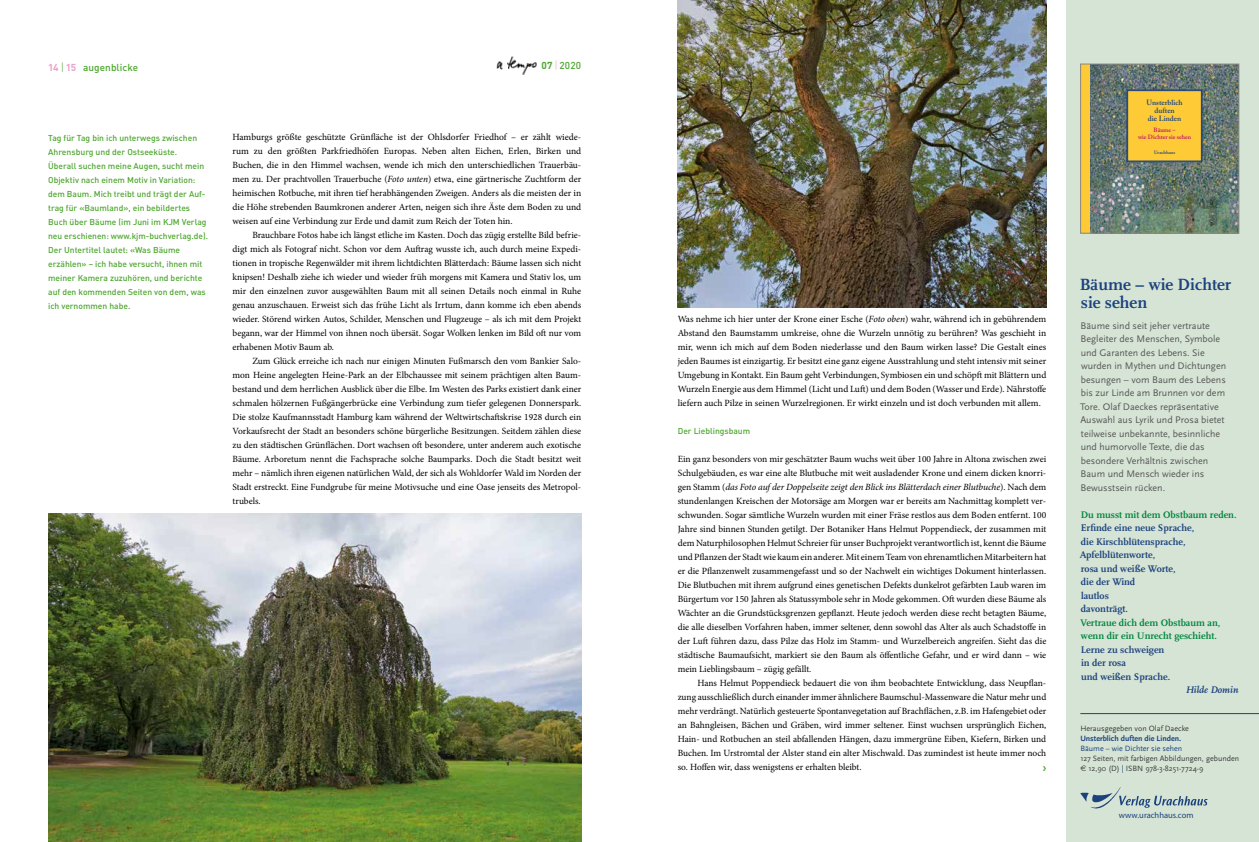
<style>
.page{position:relative;width:1259px;height:842px;background:#fff}
.page>*{position:absolute;margin:0;border:0;box-sizing:border-box;transform-origin:0 0}
.t1{font:700 17px/18.5px "Scala";color:#1c427d}
.t2{font:10px/13.5px "Scala Sans OT";color:#575756}
.t3{font:700 10px/13.5px "Scala";color:#1c427d}
.t4{font:700 10px/13.5px "Scala";color:#00853e}
.t5{font:500 10px "DIN";letter-spacing:.01em;color:#4ea630}
.t6{font:italic 700 10px "Scala OT";color:#1c427d}
.t7{font:9.5px/14px "Minion Pro";color:#000;text-align:justify}
.t8{font:500 8.5px/14px "DIN";color:#4ea630}
.t9{font:8.5px "Myriad Pro";color:#1c427d}
.t10{font:8px/10px "Scala Sans OT";color:#3c3c3b}
.t11{font:700 8px "Scala Sans OT";color:#1c427d}
.t12{font:8px "Scala Sans OT";color:#1c427d}
.t13{font:600 7.5px/8.2px "Adobe Caslon";color:#1c427d;text-align:center}
.t14{font:600 6.1px/6.8px "Adobe Caslon";color:#c2106f;text-align:center}
.t15{font:600 4.8px "Adobe Caslon";color:#1c427d}
.s1{font-weight:700;color:#e9a3c8}
.s2{font-weight:300;font-size:11px}
.s3{font-weight:700}
.s4{font-weight:300;font-size:11px;color:#e9a3c8}
.s5{font-style:italic}
.s6{font-family:"Euro Sans"}
.s7{color:#1c427d}
</style>
<div class="page">
<img style="left:496px;top:56px;width:41px;height:19px">
<img style="left:48px;top:514px;width:533px;height:328px">
<img style="left:677px;top:0;width:369px;height:308px">
<div style="left:1066px;top:0;width:193px;height:842px;background:#d6e4d5"></div>
<img style="left:1090px;top:66px;width:147px;height:165px">
<div style="left:1080px;top:64px;width:10px;height:169px;background:#feca36"></div>
<svg style="left:1126px;top:89px;width:76px;height:73px;background:#ebbe3b"></svg>
<div style="left:1080px;top:64px;width:159px;height:169px;border:1px solid #878787"></div>
<hr style="left:1080px;top:713px;width:179px;height:1px;background:#1c427d">
<img style="left:1080px;top:787px;width:128px;height:22px">
<p class="t5" style="left:48px;top:61px;width:91px"><span class="s1">14</span> <span class="s2">|</span> <span class="s1">15</span> augenblicke</p>
<p class="t5" style="left:541px;top:59px;width:41px"><span class="s3">07</span> <span class="s4">|</span> 2020</p>
<p class="t8" style="left:48px;top:131px;width:161px">Tag für Tag bin ich unterwegs zwischen Ahrensburg und der Ostseeküste.<br>Überall suchen meine Augen, sucht mein Objektiv nach einem Motiv in Variation: dem Baum. Mich treibt und trägt der Auf&shy;trag für «Baumland», ein bebildertes Buch über Bäume (im Juni im KJM Verlag neu erschienen: www.kjm-buchverlag.de).<br>Der Untertitel lautet: «Was Bäume erzählen» – ich habe versucht, ihnen mit meiner Kamera zuzuhören, und berichte auf den kommenden Seiten von dem, was ich vernommen habe.</p>
<p class="t7" style="left:232px;top:130px;width:350px">Hamburgs größte geschützte Grünfläche ist der Ohlsdorfer Friedhof – er zählt wiede&shy;rum zu den größten Parkfriedhöfen Europas. Neben alten Eichen, Erlen, Birken und Buchen, die in den Himmel wachsen, wende ich mich den unterschiedlichen Trauerbäu&shy;men zu. Der prachtvollen Trauerbuche (<span class="s5">Foto unten</span>) etwa, eine gärtnerische Zuchtform der heimischen Rotbuche, mit ihren tief herabhängenden Zweigen. Anders als die meisten der in die Höhe strebenden Baumkronen anderer Arten, neigen sich ihre Äste dem Boden zu und weisen auf eine Verbindung zur Erde und damit zum Reich der Toten hin.</p>
<p class="t7" style="left:232px;top:228px;width:350px;text-indent:20px">Brauchbare Fotos habe ich längst etliche im Kasten. Doch das zügig erstellte Bild befrie&shy;digt mich als Fotograf nicht. Schon vor dem Auftrag wusste ich, auch durch meine Expedi&shy;tionen in tropische Regenwälder mit ihrem lichtdichten Blätterdach: Bäume lassen sich nicht knipsen! Deshalb ziehe ich wieder und wieder früh morgens mit Kamera und Stativ los, um mir den einzelnen zuvor ausgewählten Baum mit all seinen Details noch einmal in Ruhe genau anzuschauen. Erweist sich das frühe Licht als Irrtum, dann komme ich eben abends wieder. Störend wirken Autos, Schilder, Menschen und Flugzeuge – als ich mit dem Projekt begann, war der Himmel von ihnen noch übersät. Sogar Wolken lenken im Bild oft nur vom erhabenen Motiv Baum ab.</p>
<p class="t7" style="left:232px;top:354px;width:350px;text-indent:20px">Zum Glück erreiche ich nach nur einigen Minuten Fußmarsch den vom Bankier Salo&shy;mon Heine angelegten Heine-Park an der Elbchaussee mit seinem prächtigen alten Baum&shy;bestand und dem herrlichen Ausblick über die Elbe. Im Westen des Parks existiert dank einer schmalen hölzernen Fußgängerbrücke eine Verbindung zum tiefer gelegenen Donnerspark.<br>Die stolze Kaufmannsstadt Hamburg kam während der Weltwirtschaftskrise 1928 durch ein Vorkaufsrecht der Stadt an besonders schöne bürgerliche Besitzungen. Seitdem zählen diese zu den städtischen Grünflächen. Dort wachsen oft besondere, unter anderem auch exotische Bäume. Arboretum nennt die Fachsprache solche Baumparks. Doch die Stadt besitzt weit mehr – nämlich ihren eigenen natürlichen Wald, der sich als Wohldorfer Wald im Norden der Stadt erstreckt. Eine Fundgrube für meine Motivsuche und eine Oase jenseits des Metropol&shy;trubels.</p>
<p class="t13" style="left:1146px;top:98px;width:38px">Unsterblich duften<br>die Linden</p>
<p class="t15" style="left:1154px;top:150px;width:23px">Urachhaus</p>
<p class="t14" style="left:1138px;top:126px;width:54px">Bäume –<br>wie Dichter sie sehen</p>
<p class="t7" style="left:677px;top:312px;width:370px">Was nehme ich hier unter der Krone einer Esche (<span class="s5">Foto oben</span>) wahr, während ich in gebührendem Abstand den Baumstamm umkreise, ohne die Wurzeln unnötig zu berühren? Was geschieht in mir, wenn ich mich auf dem Boden niederlasse und den Baum wirken lasse? Die Gestalt eines jeden Baumes ist einzigartig. Er besitzt eine ganz eigene Ausstrahlung und steht intensiv mit seiner Umgebung in Kontakt. Ein Baum geht Verbindungen, Symbiosen ein und schöpft mit Blättern und Wurzeln Energie aus dem Himmel (Licht und Luft) und dem Boden (Wasser und Erde). Nährstoffe liefern auch Pilze in seinen Wurzelregionen. Er wirkt einzeln und ist doch verbunden mit allem.</p>
<p class="t8" style="left:677px;top:424px;width:74px">Der Lieblingsbaum</p>
<p class="t7" style="left:677px;top:452px;width:370px">Ein ganz besonders von mir geschätzter Baum wuchs weit über 100 Jahre in Altona zwischen zwei Schulgebäuden, es war eine alte Blutbuche mit weit ausladender Krone und einem dicken knorri&shy;gen Stamm (<span class="s5">das Foto auf der Doppelseite zeigt den Blick ins Blätterdach einer Blutbuche</span>). Nach dem stundenlangen Kreischen der Motorsäge am Morgen war er bereits am Nachmittag komplett ver&shy;schwunden. Sogar sämtliche Wurzeln wurden mit einer Fräse restlos aus dem Boden entfernt. 100<br>Jahre sind binnen Stunden getilgt. Der Botaniker Hans Helmut Poppendieck, der zusammen mit dem Naturphilosophen Helmut Schreier für unser Buchprojekt verantwortlich ist, kennt die Bäume und Pflanzen der Stadt wie kaum ein anderer. Mit einem Team von ehrenamtlichen Mitarbeitern hat er die Pflanzenwelt zusammengefasst und so der Nachwelt ein wichtiges Dokument hinterlassen.<br>Die Blutbuchen mit ihrem aufgrund eines genetischen Defekts dunkelrot gefärbten Laub waren im Bürgertum vor 150 Jahren als Statussymbole sehr in Mode gekommen. Oft wurden diese Bäume als Wächter an die Grundstücksgrenzen gepflanzt. Heute jedoch werden diese recht betagten Bäume, die alle dieselben Vorfahren haben, immer seltener, denn sowohl das Alter als auch Schadstoffe in der Luft führen dazu, dass Pilze das Holz im Stamm- und Wurzelbereich angreifen. Sieht das die städtische Baumaufsicht, markiert sie den Baum als öffentliche Gefahr, und er wird dann – wie mein Lieblingsbaum – zügig gefällt.</p>
<p class="t7" style="left:677px;top:676px;width:370px;text-indent:20px">Hans Helmut Poppendieck bedauert die von ihm beobachtete Entwicklung, dass Neupflan&shy;zung ausschließlich durch einander immer ähnlichere Baumschul-Massenware die Natur mehr und mehr verdrängt. Natürlich gesteuerte Spontanvegetation auf Brachflächen, z.B. im Hafengebiet oder an Bahngleisen, Bächen und Gräben, wird immer seltener. Einst wuchsen ursprünglich Eichen, Hain- und Rotbuchen an steil abfallenden Hängen, dazu immergrüne Eiben, Kiefern, Birken und Buchen. Im Urstromtal der Alster stand ein alter Mischwald. Das zumindest ist heute immer noch so. Hoffen wir, dass wenigstens er erhalten bleibt.</p>
<h1 class="t1" style="left:1079px;top:275px;width:153px">Bäume – wie Dichter sie sehen</h1>
<p class="t2" style="left:1080px;top:319px;width:148px">Bäume sind seit jeher vertraute<br>Begleiter des Menschen, Symbole und Garanten des Lebens. Sie wurden in Mythen und Dichtungen besungen – vom Baum des Lebens bis zur Linde am Brunnen vor dem<br>Tore. Olaf Daeckes repräsentative<br>Auswahl aus Lyrik und Prosa bietet teilweise unbekannte, besinnliche und humorvolle Texte, die das besondere Verhältnis zwischen<br>Baum und Mensch wieder ins<br>Bewusstsein rücken.</p>
<p class="t4" style="left:1080px;top:508px;width:157px">Du musst mit dem Obstbaum reden.</p>
<p class="t3" style="left:1080px;top:521px;width:116px">Erfinde eine neue Sprache, die Kirschblütensprache,<br>Apfelblütenworte,<br>rosa und weiße Worte,<br>die der Wind<br>lautlos<br>davonträgt.</p>
<p class="t4" style="left:1080px;top:616px;width:142px">Vertraue dich dem Obstbaum an, wenn dir ein Unrecht geschieht.</p>
<p class="t3" style="left:1080px;top:643px;width:91px">Lerne zu schweigen in der rosa<br>und weißen Sprache.</p>
<p class="t6" style="left:1185px;top:685px;width:54px">Hilde Domin</p>
<p class="t10" style="left:1080px;top:724px;width:110px">Herausgegeben von Olaf Daecke</p>
<p class="t11" style="left:1080px;top:734px;width:102px">Unsterblich duften die Linden.</p>
<p class="t12" style="left:1080px;top:744px;width:103px">Bäume – wie Dichter sie sehen</p>
<p class="t10" style="left:1080px;top:754px;width:160px">127 Seiten, mit farbigen Abbildungen, gebunden <span class="s6">€</span> 12,90 (D) <span class="s7">|</span> ISBN 978-3-8251-7724-9</p>
<p class="t9" style="left:1119px;top:810px;width:76px">www.urachhaus.com</p>
</div>
